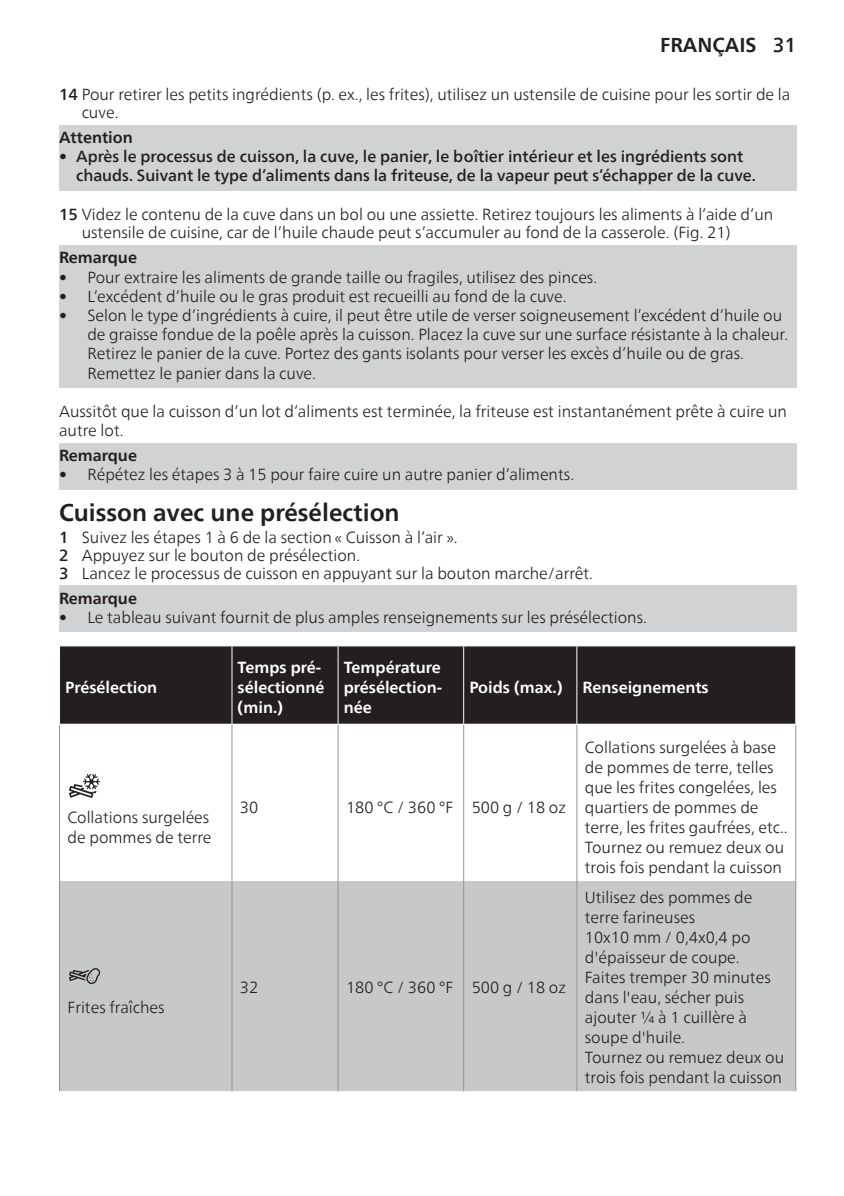
<style>
.page{position:relative;width:844px;height:1196px;background:#fff}
.page>*{position:absolute;margin:0;border:0;box-sizing:border-box;transform-origin:0 0}
.text-heading-title-paragraph{font:700 24px "Neue Frutiger World";color:#231f20}
.t1{font:700 20px "Neue Frutiger World";color:#231f20}
.dfutable{font:300 16px/20px "Neue Frutiger World";color:#231f20}
.t2{font:500 16px/19.2px "Neue Frutiger World";color:#231f20}
.chapter-paragraph{font:300 16px/19.2px "Neue Frutiger World";color:#231f20}
.dfutable_header{font:700 16px/20px "Neue Frutiger World";color:#fff}
.NOTE_Heading{font:700 16px "Neue Frutiger World";color:#231f20}
.s1{font-weight:500}
</style>
<div class="page">
<div style="left:59px;top:125px;width:737px;height:65px;background:#d1d2d4"></div>
<div style="left:59px;top:245px;width:737px;height:143px;background:#d1d2d4"></div>
<div style="left:59px;top:443px;width:737px;height:46px;background:#d1d2d4"></div>
<div style="left:59px;top:585px;width:737px;height:47px;background:#d1d2d4"></div>
<div style="left:60px;top:646px;width:735px;height:77px;background:#231f20"></div>
<svg style="left:70px;top:725px;width:508px;height:155px"></svg>
<div style="left:60px;top:880px;width:735px;height:210px;background:#c7c8ca"></div>
<hr style="left:337px;top:646px;width:1px;height:77px;background:#fff">
<hr style="left:463px;top:646px;width:1px;height:77px;background:#fff">
<hr style="left:576px;top:646px;width:1px;height:77px;background:#fff">
<hr style="left:59px;top:724px;width:1px;height:156px;background:#939598">
<hr style="left:231px;top:724px;width:1px;height:156px;background:#939598">
<hr style="left:337px;top:724px;width:1px;height:156px;background:#939598">
<hr style="left:463px;top:724px;width:1px;height:156px;background:#939598">
<hr style="left:576px;top:724px;width:1px;height:156px;background:#939598">
<hr style="left:795px;top:724px;width:1px;height:156px;background:#939598">
<hr style="left:59px;top:880px;width:1px;height:210px;background:#939598">
<hr style="left:231px;top:880px;width:1px;height:210px;background:#939598">
<hr style="left:337px;top:880px;width:1px;height:210px;background:#939598">
<hr style="left:463px;top:880px;width:1px;height:210px;background:#939598">
<hr style="left:576px;top:880px;width:1px;height:210px;background:#939598">
<hr style="left:795px;top:880px;width:1px;height:210px;background:#939598">
<hr style="left:231px;top:646px;width:1px;height:77px;background:#fff">
<svg style="left:69px;top:773px;width:31px;height:24px"></svg>
<svg style="left:69px;top:967px;width:31px;height:16px"></svg>
<p class="t1" style="left:660px;top:28px;width:137px">FRANÇAIS <span class="s1">31</span></p>
<p class="dfutable" style="left:82px;top:85px;width:710px;line-height:18px;text-indent:-23px"><span class="s1">14</span> Pour retirer les petits ingrédients (p. ex., les frites), utilisez un ustensile de cuisine pour les sortir de la cuve.</p>
<p class="NOTE_Heading" style="left:59px;top:123px;width:75px">Attention</p>
<p class="t2" style="left:76px;top:147px;width:681px;text-indent:-17px">• Après le processus de cuisson, la cuve, le panier, le boîtier intérieur et les ingrédients sont chauds. Suivant le type d’aliments dans la friteuse, de la vapeur peut s’échapper de la cuve.</p>
<p class="dfutable" style="left:82px;top:206px;width:693px;line-height:18px;text-indent:-23px"><span class="s1">15</span> Videz le contenu de la cuve dans un bol ou une assiette. Retirez toujours les aliments à l’aide d’un ustensile de cuisine, car de l’huile chaude peut s’accumuler au fond de la casserole. (Fig. 21)</p>
<p class="NOTE_Heading" style="left:59px;top:244px;width:79px">Remarque</p>
<p class="dfutable" style="left:59px;top:267px;width:539px">• Pour extraire les aliments de grande taille ou fragiles, utilisez des pinces.</p>
<p class="dfutable" style="left:59px;top:286px;width:509px">• L’excédent d’huile ou le gras produit est recueilli au fond de la cuve.</p>
<p class="dfutable" style="left:87px;top:306px;width:702px;line-height:19.2px;text-indent:-28px">• Selon le type d’ingrédients à cuire, il peut être utile de verser soigneusement l’excédent d’huile ou de graisse fondue de la poêle après la cuisson. Placez la cuve sur une surface résistante à la chaleur.<br>Retirez le panier de la cuve. Portez des gants isolants pour verser les excès d’huile ou de gras.<br>Remettez le panier dans la cuve.</p>
<p class="chapter-paragraph" style="left:59px;top:402px;width:729px">Aussitôt que la cuisson d’un lot d’aliments est terminée, la friteuse est instantanément prête à cuire un autre lot.</p>
<p class="NOTE_Heading" style="left:59px;top:441px;width:79px">Remarque</p>
<p class="dfutable" style="left:59px;top:465px;width:516px">• Répétez les étapes 3 à 15 pour faire cuire un autre panier d’aliments.</p>
<p class="text-heading-title-paragraph" style="left:59px;top:491px;width:342px">Cuisson avec une présélection</p>
<p class="dfutable" style="left:59px;top:527px;width:400px"><span class="s1">1</span> Suivez les étapes 1 à 6 de la section « Cuisson à l’air ».</p>
<p class="dfutable" style="left:59px;top:545px;width:303px"><span class="s1">2</span> Appuyez sur le bouton de présélection.</p>
<p class="dfutable" style="left:59px;top:563px;width:535px"><span class="s1">3</span> Lancez le processus de cuisson en appuyant sur la bouton marche/arrêt.</p>
<p class="NOTE_Heading" style="left:59px;top:583px;width:79px">Remarque</p>
<p class="dfutable" style="left:59px;top:607px;width:589px">• Le tableau suivant fournit de plus amples renseignements sur les présélections.</p>
<p class="dfutable_header" style="left:65px;top:677px;width:94px">Présélection</p>
<p class="dfutable" style="left:68px;top:807px;width:146px">Collations surgelées de pommes de terre</p>
<p class="dfutable" style="left:68px;top:997px;width:99px">Frites fraîches</p>
<p class="dfutable_header" style="left:238px;top:657px;width:88px">Temps pré&shy;sélectionné (min.)</p>
<p class="dfutable_header" style="left:344px;top:657px;width:100px;text-align:justify">Température présélection&shy;née</p>
<p class="dfutable_header" style="left:469px;top:677px;width:95px">Poids (max.)</p>
<p class="dfutable_header" style="left:582px;top:677px;width:128px">Renseignements</p>
<p class="dfutable" style="left:240px;top:797px;width:20px">30</p>
<p class="dfutable" style="left:346px;top:797px;width:109px">180 °C / 360 °F</p>
<p class="dfutable" style="left:472px;top:797px;width:96px">500 g / 18 oz</p>
<p class="dfutable" style="left:240px;top:977px;width:20px">32</p>
<p class="dfutable" style="left:346px;top:977px;width:109px">180 °C / 360 °F</p>
<p class="dfutable" style="left:472px;top:977px;width:96px">500 g / 18 oz</p>
<p class="dfutable" style="left:585px;top:737px;width:204px">Collations surgelées à base de pommes de terre, telles que les frites congelées, les quartiers de pommes de terre, les frites gaufrées, etc..</p>
<p class="dfutable" style="left:585px;top:837px;width:201px">Tournez ou remuez deux ou trois fois pendant la cuisson</p>
<p class="dfutable" style="left:585px;top:887px;width:169px">Utilisez des pommes de terre farineuses</p>
<p class="dfutable" style="left:585px;top:927px;width:167px">10x10 mm / 0,4x0,4 po d'épaisseur de coupe.</p>
<p class="dfutable" style="left:585px;top:967px;width:187px">Faites tremper 30 minutes dans l'eau, sécher puis ajouter ¼ à 1 cuillère à soupe d'huile.</p>
<p class="dfutable" style="left:585px;top:1047px;width:201px">Tournez ou remuez deux ou trois fois pendant la cuisson</p>
</div>
